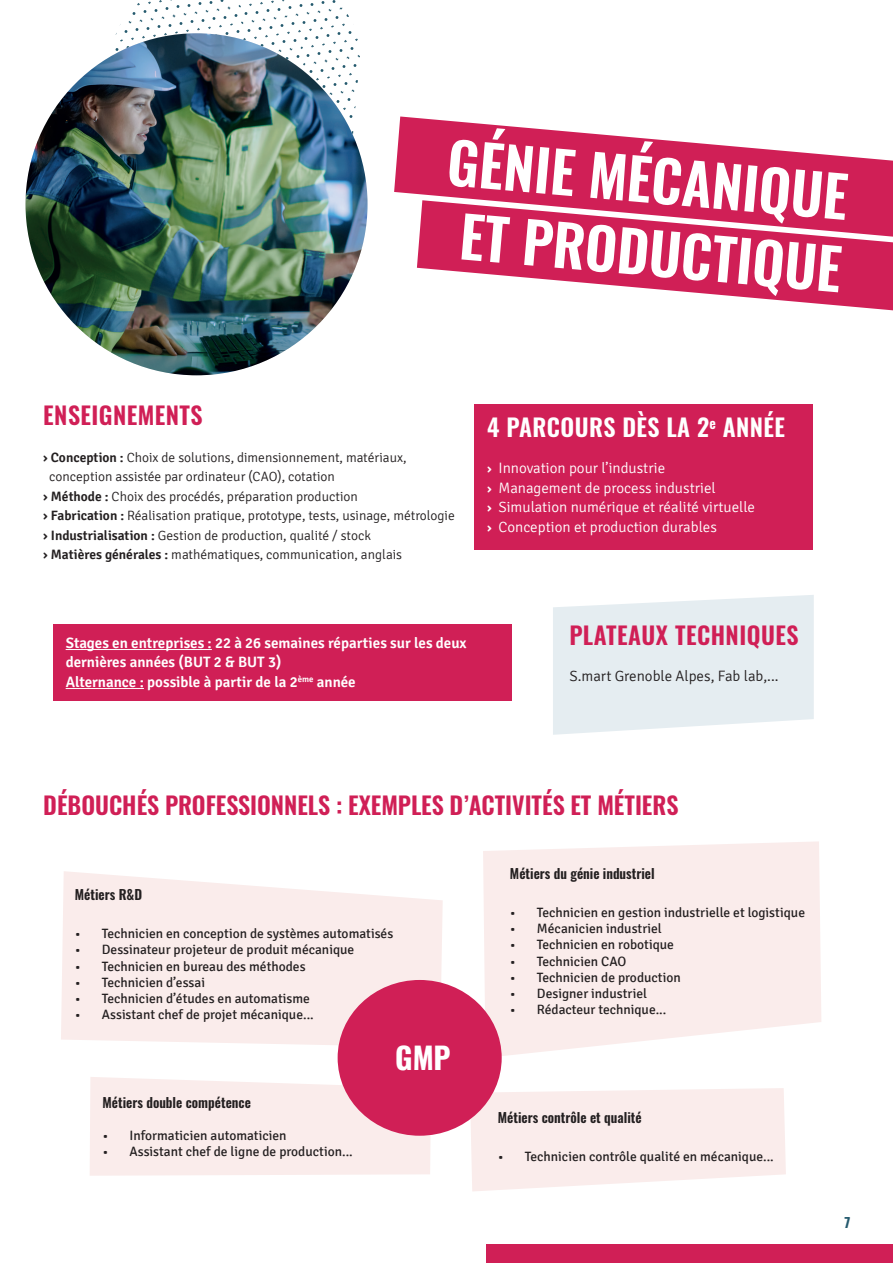
<style>
.page{position:relative;width:893px;height:1263px;background:#fff}
.page>*{position:absolute;margin:0;border:0;box-sizing:border-box;transform-origin:0 0}
.t1{font:600 57px/72.8px "Oswald";color:#fff;text-align:center}
.t2{font:700 30px "Oswald";color:#fff}
.t3{font:600 24px "Oswald";color:#d01f56}
.t4{font:600 24px "Oswald";letter-spacing:.02em;color:#d01f56}
.t5{font:600 24px "Oswald";letter-spacing:.02em;color:#fff}
.t6{font:300 15px/19.5px "Signika";color:#fff}
.t7{font:600 15px/19.5px "Signika";color:#fff}
.t8{font:300 15px "Signika";color:#231f20}
.t9{font:13.5px "Signika";color:#231f20}
.t10{font:300 13.5px "Signika";color:#231f20}
.t11{font:600 13.5px "Oswald";color:#231f20}
.t12{font:700 13.5px "Oswald";color:#255a6e}
.s1{font-weight:600}
.s2{font-weight:600;font-size:13.5px}
</style>
<div class="page">
<svg style="left:106px;top:0;width:255px;height:157px"></svg>
<img style="left:26px;top:33px;width:341px;height:342px;border-radius:171px">
<div style="left:53px;top:624px;width:459px;height:77px;background:#d01f56"></div>
<hr style="left:66px;top:649px;width:146px;height:1px;background:#fff">
<hr style="left:66px;top:688px;width:78px;height:1px;background:#fff">
<svg style="left:394px;top:116px;width:499px;height:84px;fill:#d01f56"></svg>
<svg style="left:417px;top:200px;width:476px;height:110px;fill:#d01f56"></svg>
<div style="left:487px;top:1244px;width:406px;height:19px;background:#d01f56"></div>
<svg style="left:553px;top:595px;width:261px;height:140px;background:#e7eef2"></svg>
<div style="left:474px;top:404px;width:339px;height:146px;background:#d01f56"></div>
<svg style="left:61px;top:871px;width:382px;height:176px;background:#faeeed"></svg>
<svg style="left:483px;top:841px;width:338px;height:215px;background:#faeded"></svg>
<div style="left:90px;top:1077px;width:341px;height:99px;background:#faeceb"></div>
<svg style="left:470px;top:1088px;width:316px;height:103px;background:#faeeed"></svg>
<div style="left:338px;top:980px;width:164px;height:156px;background:#d01f56;border-radius:50%"></div>
<h1 class="t1" style="left:451px;top:120px;width:403px;rotate:5deg">GÉNIE MÉCANIQUE<br>ET PRODUCTIQUE</h1>
<h3 class="t4" style="left:43px;top:394px;width:161px">ENSEIGNEMENTS</h3>
<p class="t10" style="left:43px;top:450px;width:365px"><span class="s1">› Conception :</span> Choix de solutions, dimensionnement, matériaux,</p>
<p class="t10" style="left:49px;top:469px;width:287px">conception assistée par ordinateur (CAO), cotation</p>
<p class="t10" style="left:43px;top:489px;width:316px"><span class="s1">› Méthode :</span> Choix des procédés, préparation production</p>
<p class="t10" style="left:43px;top:508px;width:413px"><span class="s1">› Fabrication :</span> Réalisation pratique, prototype, tests, usinage, métrologie</p>
<p class="t10" style="left:43px;top:528px;width:329px"><span class="s1">› Industrialisation :</span> Gestion de production, qualité / stock</p>
<p class="t10" style="left:43px;top:547px;width:360px"><span class="s1">› Matières générales :</span> mathématiques, communication, anglais</p>
<h3 class="t5" style="left:487px;top:405px;width:299px">4 PARCOURS DÈS LA 2<sup>e</sup> ANNÉE</h3>
<p class="t6" style="left:487px;top:459px;width:269px"><span class="s2">›</span> Innovation pour l’industrie<br><span class="s2">›</span> Management de process industriel<br><span class="s2">›</span> Simulation numérique et réalité virtuelle <span class="s2">›</span> Conception et production durables</p>
<p class="t7" style="left:66px;top:633px;width:402px">Stages en entreprises : 22 à 26 semaines réparties sur les deux dernières années (BUT 2 &amp; BUT 3)<br>Alternance : possible à partir de la 2<sup>ème</sup> année</p>
<h3 class="t4" style="left:569px;top:613px;width:231px">PLATEAUX TECHNIQUES</h3>
<p class="t8" style="left:569px;top:668px;width:211px">S.mart Grenoble Alpes, Fab lab,...</p>
<h3 class="t3" style="left:43px;top:783px;width:637px">DÉBOUCHÉS PROFESSIONNELS : EXEMPLES D’ACTIVITÉS ET MÉTIERS</h3>
<p class="t11" style="left:75px;top:883px;width:69px">Métiers R&amp;D</p>
<p class="t9" style="left:75px;top:926px;width:320px">• Technicien en conception de systèmes automatisés</p>
<p class="t9" style="left:75px;top:942px;width:281px">• Dessinateur projeteur de produit mécanique</p>
<p class="t9" style="left:75px;top:958px;width:232px">• Technicien en bureau des méthodes</p>
<p class="t9" style="left:75px;top:975px;width:132px">• Technicien d’essai</p>
<p class="t9" style="left:75px;top:991px;width:237px">• Technicien d’études en automatisme</p>
<p class="t9" style="left:75px;top:1007px;width:233px">• Assistant chef de projet mécanique...</p>
<p class="t11" style="left:103px;top:1090px;width:150px">Métiers double compétence</p>
<p class="t9" style="left:103px;top:1128px;width:186px">• Informaticien automaticien</p>
<p class="t9" style="left:103px;top:1144px;width:244px">• Assistant chef de ligne de production...</p>
<h2 class="t2" style="left:395px;top:1031px;width:57px">GMP</h2>
<p class="t11" style="left:510px;top:862px;width:146px">Métiers du génie industriel</p>
<p class="t9" style="left:510px;top:905px;width:297px">• Technicien en gestion industrielle et logistique</p>
<p class="t9" style="left:510px;top:921px;width:153px">• Mécanicien industriel</p>
<p class="t9" style="left:510px;top:937px;width:165px">• Technicien en robotique</p>
<p class="t9" style="left:510px;top:953px;width:118px">• Technicien CAO</p>
<p class="t9" style="left:510px;top:970px;width:172px">• Technicien de production</p>
<p class="t9" style="left:510px;top:986px;width:139px">• Designer industriel</p>
<p class="t9" style="left:510px;top:1002px;width:150px">• Rédacteur technique...</p>
<p class="t11" style="left:498px;top:1106px;width:145px">Métiers contrôle et qualité</p>
<p class="t9" style="left:498px;top:1149px;width:270px">• Technicien contrôle qualité en mécanique...</p>
<p class="t12" style="left:844px;top:1210px;width:7px">7</p>
</div>
